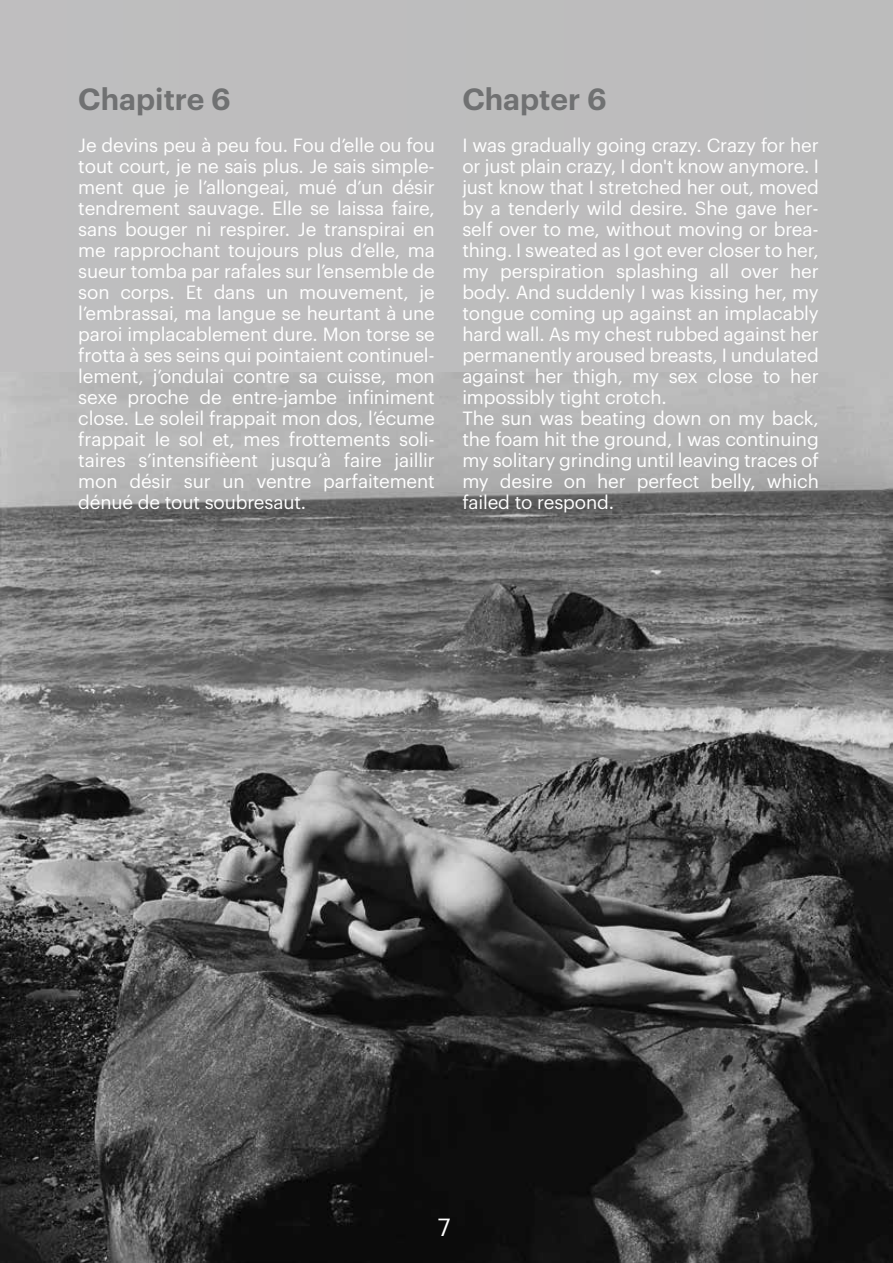
<style>
.page{position:relative;width:893px;height:1263px;background:#fff}
.page>*{position:absolute;margin:0;border:0;box-sizing:border-box;transform-origin:0 0}
.t1{font:600 30px "Graphik";color:#707172}
.t2{font:24.3px "Graphik";color:#fff}
.t3{font:18.75px/21px "Graphik";letter-spacing:-.01em;color:#fff;text-align:justify}
</style>
<div class="page">
<img style="left:0;top:372px;width:893px;height:891px">
<div style="left:0;top:0;width:893px;height:372px;background:#bdbdbe"></div>
<p class="t1" style="left:78px;top:77px;width:154px">Chapitre 6</p>
<p class="t3" style="left:78px;top:134px;width:358px">Je devins peu à peu fou. Fou d’elle ou fou tout court, je ne sais plus. Je sais simple&shy;ment que je l’allongeai, mué d’un désir tendrement sauvage. Elle se laissa faire, sans bouger ni respirer. Je transpirai en me rapprochant toujours plus d’elle, ma sueur tomba par rafales sur l’ensemble de son corps. Et dans un mouvement, je l’embrassai, ma langue se heurtant à une paroi implacablement dure. Mon torse se frotta à ses seins qui pointaient continuel&shy;lement, j’ondulai contre sa cuisse, mon sexe proche de entre-jambe infiniment close. Le soleil frappait mon dos, l’écume frappait le sol et, mes frottements soli&shy;taires s’intensifièent jusqu’à faire jaillir mon désir sur un ventre parfaitement dénué de tout soubresaut.</p>
<p class="t1" style="left:462px;top:77px;width:146px">Chapter 6</p>
<p class="t3" style="left:462px;top:134px;width:358px;text-align:left">I was gradually going crazy. Crazy for her or just plain crazy, I don't know anymore. I just know that I stretched her out, moved by a tenderly wild desire. She gave her&shy;self over to me, without moving or brea&shy;thing. I sweated as I got ever closer to her, my perspiration splashing all over her body. And suddenly I was kissing her, my tongue coming up against an implacably hard wall. As my chest rubbed against her permanently aroused breasts, I undulated against her thigh, my sex close to her impossibly tight crotch.<br>The sun was beating down on my back, the foam hit the ground, I was continuing my solitary grinding until leaving traces of my desire on her perfect belly, which failed to respond.</p>
<p class="t2" style="left:438px;top:1208px;width:14px">7</p>
</div>
